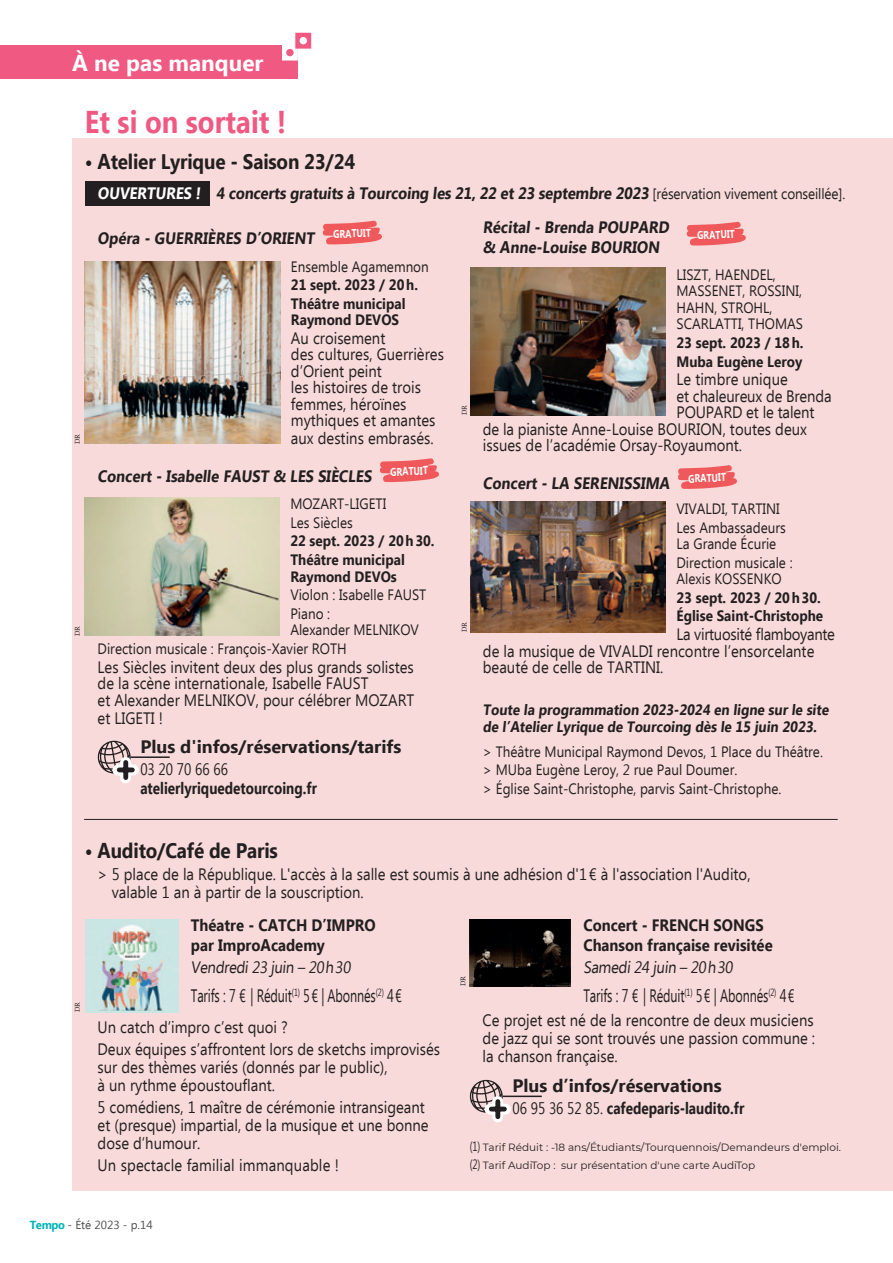
<style>
.page{position:relative;width:893px;height:1263px;background:#fff}
.page>*{position:absolute;margin:0;border:0;box-sizing:border-box;transform-origin:0 0}
.t1{font:700 31.5px "Ebrima";color:#f05982;scale:.87 1}
.t2{font:700 22.5px "Ebrima";color:#fff}
.t3{font:700 21px "Ebrima";letter-spacing:-.01em;color:#231f20;scale:.9 1}
.t4{font:18px "Ebrima";letter-spacing:-.01em;color:#231f20;scale:.7 1}
.t5{font:700 18px "Ebrima";color:#231f20}
.Texte_breves{font:16.5px/16.5px "Ebrima";color:#231f20;scale:.9 1}
.Texte_breves-2{font:700 16.5px/19.8px "Ebrima";color:#231f20;scale:.9 1}
.Texte_breves-3{font:700 16.5px "Ebrima";color:#231f20;scale:.82 1}
.Texte_breves-4{font:16.5px "Ebrima";color:#231f20;scale:.82 1}
.t6{font:15px/16.5px "Ebrima";color:#231f20;scale:.9 1}
.t7{font:700 15px/16.5px "Ebrima";color:#231f20;scale:.9 1}
.t8{font:11.7px "Ebrima";color:#4e4f50}
.t9{font:700 11.1px "Ebrima";color:#fff;scale:.79 1}
.t10{font:10.5px/18px "Montserrat";color:#231f20}
.t11{font:7.5px "Minion Pro";letter-spacing:-.01em;color:#231f20}
.s1{color:#fff}
.s2{font-weight:400;font-size:15px}
.s3{font-weight:700;color:#00b3b8}
.s4{font-weight:400}
.s5{font-family:"Ebrima";font-size:13.5px}
</style>
<div class="page">
<div style="left:0;top:45px;width:298px;height:34px;background:#f05982"></div>
<svg style="left:282px;top:33px;width:29px;height:28px"></svg>
<div style="left:72px;top:138px;width:821px;height:1053px;background:#f8dada"></div>
<hr style="left:84px;top:819px;width:754px;height:1px;background:#231f20">
<svg style="left:470px;top:1080px;width:33px;height:33px"></svg>
<svg style="left:492px;top:1101px;width:11px;height:16px"></svg>
<svg style="left:490px;top:1104px;width:15px;height:10px"></svg>
<div style="left:495px;top:1101px;width:5px;height:16px;background:#231f20"></div>
<hr style="left:491px;top:1107px;width:13px;height:4px;background:#231f20">
<hr style="left:503px;top:1095px;width:39px;height:2px;background:#231f20">
<svg style="left:323px;top:220px;width:59px;height:25px"></svg>
<svg style="left:380px;top:458px;width:59px;height:24px"></svg>
<svg style="left:678px;top:465px;width:59px;height:24px"></svg>
<img style="left:85px;top:261px;width:195px;height:183px">
<img style="left:85px;top:497px;width:195px;height:139px">
<img style="left:470px;top:267px;width:196px;height:148px">
<img style="left:470px;top:502px;width:196px;height:130px">
<svg style="left:98px;top:741px;width:33px;height:32px"></svg>
<svg style="left:120px;top:762px;width:11px;height:16px"></svg>
<svg style="left:118px;top:764px;width:15px;height:11px"></svg>
<div style="left:123px;top:762px;width:5px;height:15px;background:#231f20"></div>
<div style="left:119px;top:767px;width:13px;height:5px;background:#231f20"></div>
<hr style="left:131px;top:756px;width:39px;height:2px;background:#231f20">
<div style="left:85px;top:182px;width:125px;height:24px;background:#231f20"></div>
<svg style="left:686px;top:221px;width:60px;height:25px"></svg>
<img style="left:85px;top:919px;width:93px;height:93px">
<img style="left:470px;top:919px;width:101px;height:67px">
<p class="t2" style="left:72px;top:46px;width:193px">À ne pas manquer</p>
<p class="t1" style="left:85px;top:99px;width:233px">Et si on sortait !</p>
<p class="t3" style="left:85px;top:146px;width:302px">• Atelier Lyrique - Saison 23/24</p>
<p class="Texte_breves-2" style="left:98px;top:184px;width:832px"><span class="s1">OUVERTURES !</span> 4 concerts gratuits à Tourcoing les 21, 22 et 23 septembre 2023 <span class="s2">[ ré s e rva t i o n v i ve m e n t c o n s e i l l é e ] .</span></p>
<p class="t9" style="left:697px;top:227px;width:49px;rotate:-2deg">GRATUIT</p>
<p class="Texte_breves-2" style="left:483px;top:218px;width:212px">Récital - Brenda POUPARD &amp; Anne-Louise BOURION</p>
<p class="Texte_breves-2" style="left:98px;top:229px;width:246px">Opéra - GUERRIÈRES D’ORIENT</p>
<p class="t9" style="left:333px;top:226px;width:49px;rotate:-2deg">GRATUIT</p>
<p class="t6" style="left:291px;top:259px;width:155px">Ensemble Agamemnon</p>
<p class="t7" style="left:291px;top:277px;width:143px">21 sept. 2023 / 20h.</p>
<p class="t7" style="left:291px;top:296px;width:129px">Théâtre municipal<br>Raymond DEVOS</p>
<p class="Texte_breves" style="left:291px;top:331px;width:171px">Au croisement<br>des cultures, Guerrières d’Orient peint<br>les histoires de trois femmes, héroïnes mythiques et amantes</p>
<p class="Texte_breves" style="left:291px;top:431px;width:160px">aux destins embrasés.</p>
<p class="Texte_breves-2" style="left:98px;top:467px;width:309px">Concert - Isabelle FAUST &amp; LES SIÈCLES</p>
<p class="t9" style="left:390px;top:464px;width:49px;rotate:-2deg">GRATUIT</p>
<p class="t6" style="left:290px;top:497px;width:108px">MOZART-LIGETI</p>
<p class="t6" style="left:290px;top:515px;width:71px">Les Siècles</p>
<p class="t7" style="left:290px;top:534px;width:162px">22 sept. 2023 / 20h30.</p>
<p class="t7" style="left:290px;top:552px;width:129px">Théâtre municipal<br>Raymond DEVOs</p>
<p class="t6" style="left:290px;top:588px;width:153px">Violon : Isabelle FAUST</p>
<p class="t6" style="left:290px;top:606px;width:144px">Piano :<br>Alexander MELNIKOV</p>
<p class="t6" style="left:98px;top:641px;width:278px">Direction musicale : François-Xavier ROTH</p>
<p class="Texte_breves" style="left:98px;top:659px;width:353px">Les Siècles invitent deux des plus grands solistes de la scène internationale, Isabelle FAUST<br>et Alexander MELNIKOV, pour célébrer MOZART</p>
<p class="Texte_breves" style="left:98px;top:710px;width:74px">et LIGETI !</p>
<p class="t6" style="left:676px;top:267px;width:142px">LISZT, HAENDEL,<br>MASSENET, ROSSINI,<br>HAHN, STROHL,<br>SCARLATTI, THOMAS</p>
<p class="t7" style="left:676px;top:335px;width:143px">23 sept. 2023 / 18h.</p>
<p class="t7" style="left:676px;top:354px;width:141px">Muba Eugène Leroy</p>
<p class="Texte_breves" style="left:676px;top:372px;width:125px">Le timbre unique</p>
<p class="Texte_breves" style="left:676px;top:389px;width:174px">et chaleureux de Brenda</p>
<p class="Texte_breves" style="left:676px;top:405px;width:155px">POUPARD et le talent</p>
<p class="Texte_breves" style="left:483px;top:422px;width:362px">de la pianiste Anne-Louise BOURION, toutes deux</p>
<p class="Texte_breves" style="left:483px;top:438px;width:290px">issues de l’académie Orsay-Royaumont.</p>
<p class="Texte_breves-2" style="left:483px;top:474px;width:212px">Concert - LA SERENISSIMA</p>
<p class="t9" style="left:688px;top:470px;width:49px;rotate:-2deg">GRATUIT</p>
<p class="t6" style="left:676px;top:501px;width:116px">VIVALDI, TARTINI</p>
<p class="t6" style="left:676px;top:520px;width:123px">Les Ambassadeurs<br>La Grande Écurie</p>
<p class="t6" style="left:676px;top:555px;width:131px">Direction musicale :<br>Alexis KOSSENKO</p>
<p class="t7" style="left:676px;top:590px;width:162px">23 sept. 2023 / 20h30.</p>
<p class="t7" style="left:676px;top:609px;width:165px">Église Saint-Christophe</p>
<p class="Texte_breves" style="left:483px;top:627px;width:393px;text-indent:194px">La virtuosité flamboyante de la musique de VIVALDI rencontre l’ensorcelante beauté de celle de TARTINI.</p>
<p class="t7" style="left:483px;top:702px;width:388px">Toute la programmation 2023-2024 en ligne sur le site de l’Atelier Lyrique de Tourcoing dès le 15 juin 2023.</p>
<p class="t6" style="left:483px;top:744px;width:379px">&gt; Théâtre Municipal Raymond Devos, 1 Place du Théâtre.</p>
<p class="t6" style="left:483px;top:763px;width:284px">&gt; MUba Eugène Leroy, 2 rue Paul Doumer.</p>
<p class="t6" style="left:483px;top:781px;width:333px">&gt; Église Saint-Christophe, parvis Saint-Christophe.</p>
<p class="t11" style="left:459px;top:415px;width:12px;rotate:-90deg">DR</p>
<p class="t11" style="left:72px;top:444px;width:12px;rotate:-90deg">DR</p>
<p class="t11" style="left:459px;top:632px;width:12px;rotate:-90deg">DR</p>
<p class="t11" style="left:72px;top:636px;width:12px;rotate:-90deg">DR</p>
<p class="t5" style="left:140px;top:733px;width:262px">Plus d'infos/réservations/tarifs</p>
<p class="Texte_breves-4" style="left:140px;top:757px;width:109px">03 20 70 66 66</p>
<p class="Texte_breves-3" style="left:140px;top:776px;width:217px">atelierlyriquedetourcoing.fr</p>
<p class="t3" style="left:85px;top:835px;width:216px">• Audito/Café de Paris</p>
<p class="Texte_breves" style="left:112px;top:867px;width:711px;line-height:18px;text-indent:-14px">&gt; 5 place de la République. L'accès à la salle est soumis à une adhésion d'1€ à l'association l'Audito, valable 1 an à partir de la souscription.</p>
<p class="t11" style="left:72px;top:1012px;width:12px;rotate:-90deg">DR</p>
<p class="Texte_breves-2" style="left:191px;top:916px;width:207px">Théatre - CATCH D’IMPRO par ImproAcademy</p>
<p class="Texte_breves" style="left:191px;top:960px;width:182px">Vendredi23 juin – 20h30</p>
<p class="t4" style="left:191px;top:983px;width:303px">Tarifs : 7 € | Réduit<sup>(1)</sup> 5€ | Abonnés<sup>(2)</sup> 4€</p>
<p class="Texte_breves" style="left:98px;top:1020px;width:213px">Un catch d’impro c’est quoi ?</p>
<p class="Texte_breves" style="left:98px;top:1041px;width:382px;line-height:18px">Deux équipes s’affrontent lors de sketchs improvisés sur des thèmes variés (donnés par le public),<br>à un rythme époustouflant.</p>
<p class="Texte_breves" style="left:98px;top:1099px;width:369px;line-height:18px">5 comédiens, 1 maître de cérémonie intransigeant et (presque) impartial, de la musique et une bonne dose d’humour.</p>
<p class="Texte_breves" style="left:98px;top:1158px;width:270px">Un spectacle familial immanquable !</p>
<p class="t8" style="left:30px;top:1216px;width:124px"><span class="s3">Tempo</span> - Été 2023 - p.14</p>
<p class="t11" style="left:458px;top:986px;width:12px;rotate:-90deg">DR</p>
<p class="Texte_breves-2" style="left:583px;top:916px;width:212px">Concert - FRENCH SONGS<br>Chanson française revisitée</p>
<p class="Texte_breves" style="left:583px;top:960px;width:170px">Samedi24 juin – 20h30</p>
<p class="t4" style="left:583px;top:983px;width:303px">Tarifs : 7 € | Réduit<sup>(1)</sup> 5€ | Abonnés<sup>(2)</sup> 4€</p>
<p class="Texte_breves" style="left:483px;top:1012px;width:371px;line-height:18px;text-align:justify">Ce projet est né de la rencontre de deux musiciens de jazz qui se sont trouvés une passion commune : la chanson française.</p>
<p class="t5" style="left:512px;top:1072px;width:211px">Plus d’infos/réservations</p>
<p class="Texte_breves-3" style="left:512px;top:1096px;width:284px"><span class="s4">06 95 36 52 85.</span> cafedeparis-laudito.fr</p>
<p class="t10" style="left:470px;top:1138px;width:373px"><span class="s5">(1)</span> Tarif Réduit : -18 ans/Étudiants/Tourquennois/Demandeurs d'emploi. <span class="s5">(2)</span> Tarif AudiTop : sur présentation d'une carte AudiTop</p>
</div>
